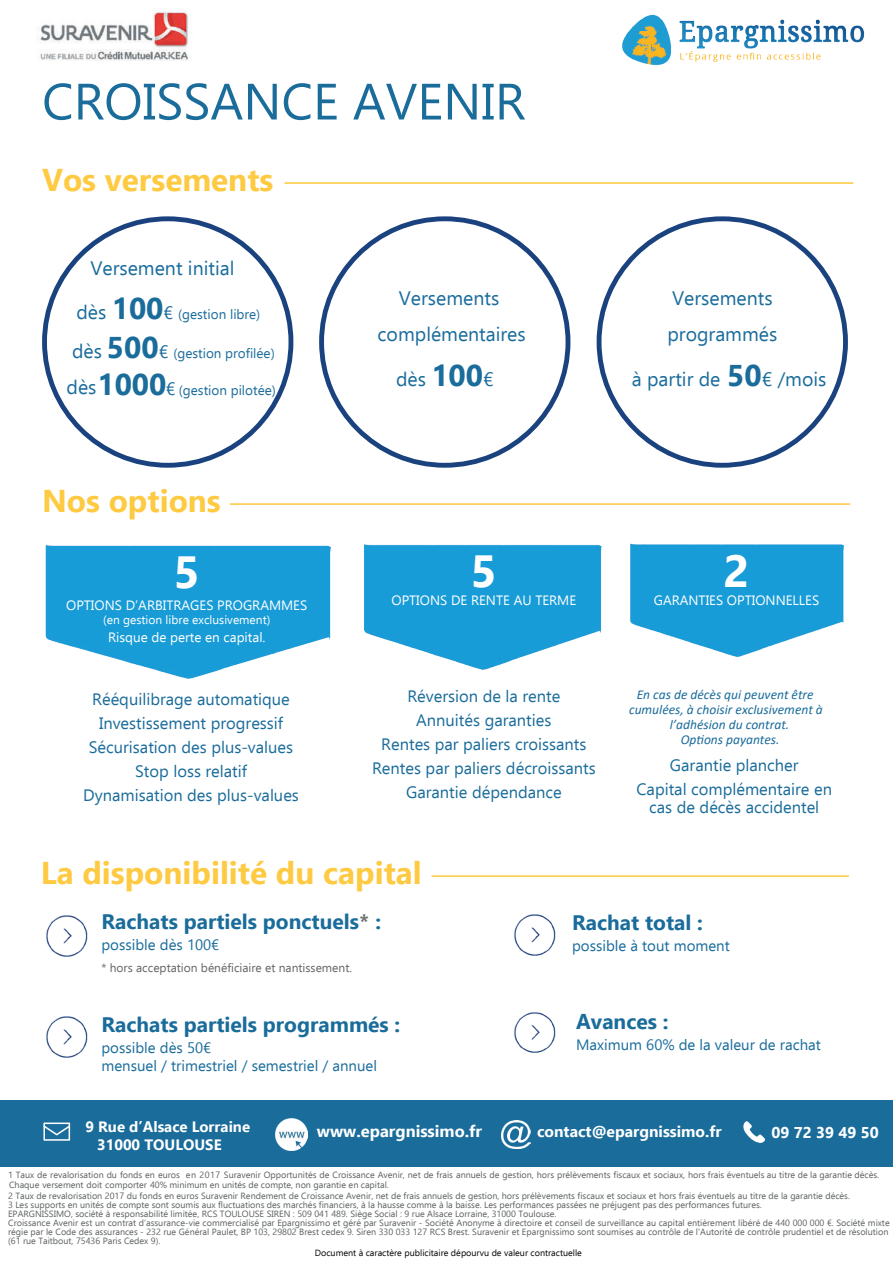
<style>
.page{position:relative;width:893px;height:1263px;background:#fff}
.page>*{position:absolute;margin:0;border:0;box-sizing:border-box;transform-origin:0 0}
.t1{font:51px "Ebrima";color:#1a6c9b}
.t2{font:700 45px "Ebrima";color:#fff}
.t3{font:700 31.5px "Ebrima";color:#feca42}
.t4{font:700 21px "Ebrima";color:#1a6c9b}
.t5{font:19.5px/36px "Ebrima";color:#1a6c9b;text-align:center}
.t6{font:16.5px/24px "Ebrima";color:#1a6c9b;text-align:center}
.t7{font:700 16.5px "Ebrima";color:#fff}
.t8{font:700 15.6px "Ebrima";color:#fff}
.t9{font:15px/18px "Ebrima";color:#1a6c9b}
.t10{font:700 15px/18px "Ebrima";color:#fff}
.t11{font:13.5px "Ebrima";color:#fff}
.t12{font:italic 13.5px "Calibri";color:#1a6c9b}
.t13{font:13.5px "Ebrima";color:#1a6c9b}
.t14{font:12px "Ebrima";color:#666}
.t15{font:12px "Ebrima";color:#fff}
.t16{font:9px/9px "Ebrima";color:#5d6162}
.t17{font:9px "Ebrima";color:#040503}
.s1{font-size:19.5px}
.s2{font-weight:700;font-size:30px}
.s3{font-size:18px}
.s4{color:#727376}
</style>
<div class="page">
<img style="left:622px;top:14px;width:243px;height:51px">
<img style="left:45px;top:545px;width:286px;height:134px">
<img style="left:364px;top:544px;width:238px;height:126px">
<img style="left:630px;top:543px;width:214px;height:114px">
<img style="left:46px;top:915px;width:42px;height:42px">
<img style="left:46px;top:1016px;width:42px;height:42px">
<img style="left:514px;top:914px;width:42px;height:42px">
<img style="left:514px;top:1012px;width:42px;height:41px">
<div style="left:0;top:1100px;width:893px;height:67px;background:#1a6c9b"></div>
<hr style="left:285px;top:182px;width:568px;height:2px;background:#feca42">
<hr style="left:230px;top:503px;width:620px;height:2px;background:#feca42">
<hr style="left:432px;top:875px;width:417px;height:2px;background:#feca42">
<img style="left:42px;top:216px;width:251px;height:252px">
<img style="left:319px;top:216px;width:251px;height:252px">
<img style="left:597px;top:216px;width:251px;height:252px">
<svg style="left:43px;top:1122px;width:27px;height:19px"></svg>
<svg style="left:743px;top:1121px;width:22px;height:22px"></svg>
<img style="left:275px;top:1118px;width:32px;height:32px">
<img style="left:502px;top:1120px;width:28px;height:29px">
<img style="left:37px;top:11px;width:155px;height:50px">
<h1 class="t1" style="left:42px;top:65px;width:485px">CROISSANCE AVENIR</h1>
<h3 class="t3" style="left:42px;top:157px;width:233px">Vos versements</h3>
<h3 class="t5" style="left:90px;top:250px;width:145px">Versement initial</h3>
<h3 class="t13" style="left:76px;top:305px;width:185px"><span class="s1">dès</span> <span class="s2">100</span><span class="s3">€</span> (gestion libre)</h3>
<h3 class="t13" style="left:72px;top:344px;width:204px"><span class="s1">dès</span> <span class="s2">500</span><span class="s3">€</span> (gestion profilée)</h3>
<h3 class="t13" style="left:67px;top:381px;width:211px"><span class="s1">dès</span><span class="s2">1000</span><span class="s3">€</span> (gestion pilotée)</h3>
<h3 class="t5" style="left:378px;top:280px;width:150px">Versements complémentaires</h3>
<h3 class="t5" style="left:396px;top:361px;width:99px">dès <span class="s2">100</span>€</h3>
<h3 class="t5" style="left:667px;top:280px;width:111px;text-align:left">Versements programmés</h3>
<h3 class="t5" style="left:632px;top:361px;width:196px">à partir de <span class="s2">50</span>€ /mois</h3>
<h3 class="t3" style="left:42px;top:478px;width:180px">Nos options</h3>
<h2 class="t2" style="left:174px;top:538px;width:27px">5</h2>
<h3 class="t11" style="left:66px;top:596px;width:243px">OPTIONS D’ARBITRAGES PROGRAMMES</h3>
<h3 class="t15" style="left:103px;top:611px;width:169px">(en gestion libre exclusivement)</h3>
<h3 class="t11" style="left:108px;top:627px;width:159px">Risque de perte en capital.</h3>
<h3 class="t6" style="left:83px;top:686px;width:217px">Rééquilibrage automatique<br>Investissement progressif<br>Sécurisation des plus-values<br>Stop loss relatif<br>Dynamisation des plus-values</h3>
<h2 class="t2" style="left:471px;top:537px;width:27px">5</h2>
<h3 class="t11" style="left:391px;top:590px;width:186px">OPTIONS DE RENTE AU TERME</h3>
<h3 class="t6" style="left:372px;top:683px;width:225px">Réversion de la rente<br>Annuités garanties<br>Rentes par paliers croissants<br>Rentes par paliers décroissants<br>Garantie dépendance</h3>
<h3 class="t3" style="left:41px;top:850px;width:383px">La disponibilité du capital</h3>
<h2 class="t2" style="left:724px;top:538px;width:27px">2</h2>
<h3 class="t11" style="left:654px;top:591px;width:167px">GARANTIES OPTIONNELLES</h3>
<h3 class="t12" style="left:637px;top:685px;width:179px">En cas de décès qui peuvent être</h3>
<h3 class="t12" style="left:629px;top:700px;width:195px">cumulées, à choisir exclusivement à</h3>
<h3 class="t12" style="left:670px;top:715px;width:121px">l’adhésion du contrat.</h3>
<h3 class="t12" style="left:681px;top:730px;width:100px">Options payantes.</h3>
<h3 class="t6" style="left:636px;top:753px;width:197px">Garantie plancher<br>Capital complémentaire en</h3>
<h3 class="t6" style="left:649px;top:795px;width:172px">cas de décès accidentel</h3>
<h3 class="t4" style="left:101px;top:906px;width:281px">Rachats partiels ponctuels<span class="s4">*</span> :</h3>
<h3 class="t9" style="left:101px;top:935px;width:119px">possible dès 100€</h3>
<h3 class="t14" style="left:101px;top:959px;width:252px">* hors acceptation bénéficiaire et nantissement.</h3>
<h3 class="t4" style="left:101px;top:1009px;width:300px">Rachats partiels programmés :</h3>
<h3 class="t9" style="left:101px;top:1038px;width:277px">possible dès 50€<br>mensuel / trimestriel / semestriel / annuel</h3>
<h3 class="t4" style="left:572px;top:907px;width:132px">Rachat total :</h3>
<h3 class="t9" style="left:572px;top:937px;width:159px">possible à tout moment</h3>
<h3 class="t4" style="left:576px;top:1006px;width:94px">Avances :</h3>
<h3 class="t9" style="left:576px;top:1036px;width:246px">Maximum 60% de la valeur de rachat</h3>
<h3 class="t10" style="left:97px;top:1117px;width:154px;text-indent:-12px">9 Rue d’Alsace Lorraine<br>31000 TOULOUSE</h3>
<h3 class="t7" style="left:317px;top:1119px;width:167px">www.epargnissimo.fr</h3>
<h3 class="t8" style="left:537px;top:1120px;width:186px">contact@epargnissimo.fr</h3>
<h3 class="t8" style="left:771px;top:1121px;width:109px">09 72 39 49 50</h3>
<p class="t16" style="left:8px;top:1170px;width:873px">1 Taux de revalorisation du fonds en euros en 2017 Suravenir Opportunités de Croissance Avenir, net de frais annuels de gestion, hors prélèvements fiscaux et sociaux, hors frais éventuels au titre de la garantie décès.</p>
<p class="t16" style="left:8px;top:1191px;width:883px">2 Taux de revalorisation 2017 du fonds en euros Suravenir Rendement de Croissance Avenir, net de frais annuels de gestion, hors prélèvements fiscaux et sociaux et hors frais éventuels au titre de la garantie décès.<br>3 Les supports en unités de compte sont soumis aux fluctuations des marchés financiers, à la hausse comme à la baisse. Les performances passées ne préjugent pas des performances futures.<br>EPARGNISSIMO, société à responsabilité limitée, RCS TOULOUSE SIREN : 509 041 489. Siège Social : 9 rue Alsace Lorraine, 31000 Toulouse.<br>Croissance Avenir est un contrat d’assurance-vie commercialisé par Epargnissimo et géré par Suravenir - Société Anonyme à directoire et conseil de surveillance au capital entièrement libéré de 440 000 000 €. Société mixte régie par le Code des assurances - 232 rue Général Paulet, BP 103, 29802 Brest cedex 9. Siren 330 033 127 RCS Brest. Suravenir et Epargnissimo sont soumises au contrôle de l'Autorité de contrôle prudentiel et de résolution (61 rue Taitbout, 75436 Paris Cedex 9).</p>
<p class="t17" style="left:315px;top:1246px;width:269px">Document à caractère publicitaire dépourvu de valeur contractuelle</p>
<p class="t16" style="left:9px;top:1180px;width:381px">Chaque versement doit comporter 40% minimum en unités de compte, non garantie en capital.</p>
</div>
